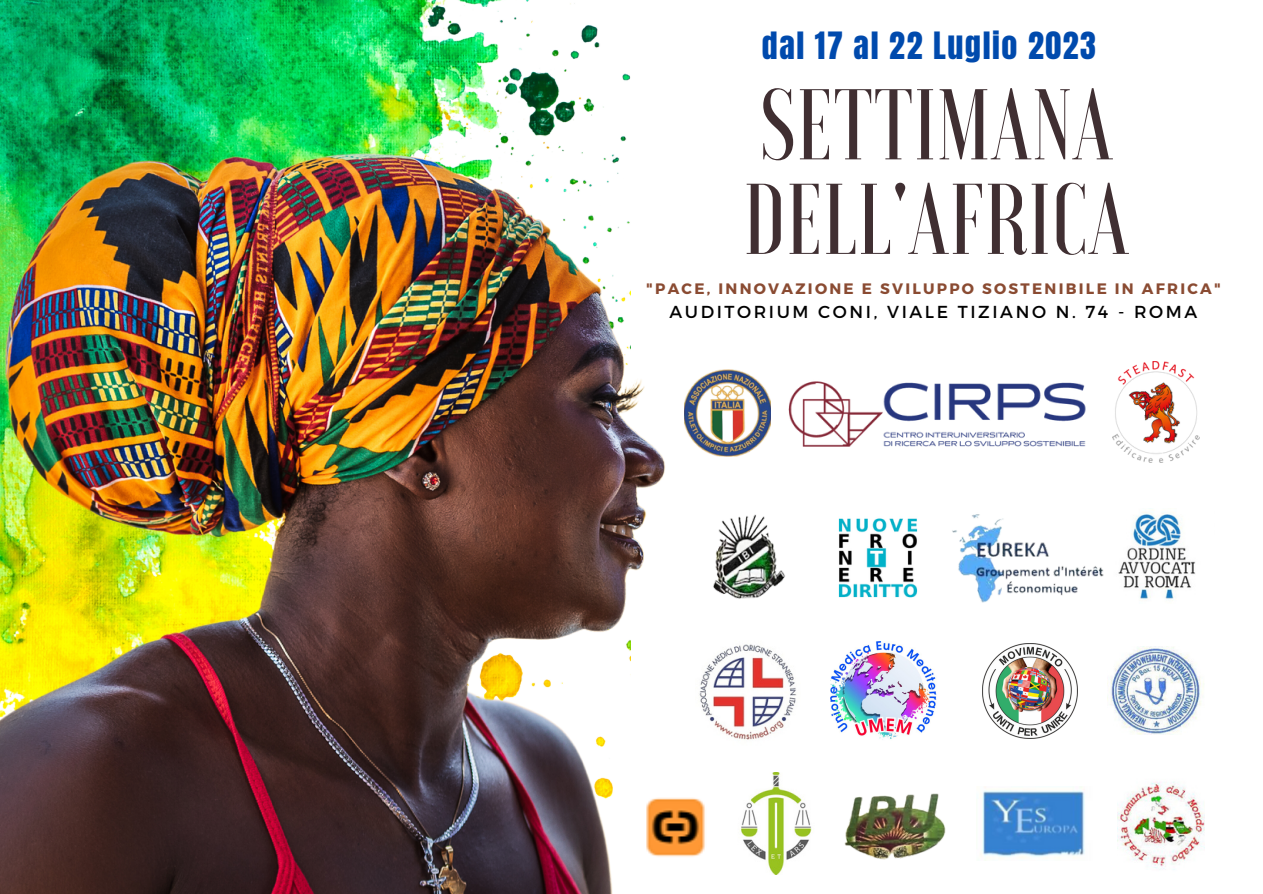
<style>
.page{position:relative;width:1263px;height:894px;background:#fff}
.page>*{position:absolute;margin:0;border:0;box-sizing:border-box;transform-origin:0 0}
.t1{font:500 100.2px "Voga";letter-spacing:.01em;color:#402f32}
.t2{font:31.95px "Anton";letter-spacing:.05em;color:#004aad}
.t3{font:17.4px "Montserrat";letter-spacing:.15em;color:#000}
.t4{font:700 15.15px "Montserrat";letter-spacing:.15em;color:#8a4b32}
</style>
<div class="page">
<img style="left:0;top:0;width:631px;height:128px">
<img style="left:0;top:128px;width:685px;height:765px">
<img style="left:713px;top:514px;width:72px;height:85px">
<img style="left:740px;top:772px;width:72px;height:102px">
<img style="left:788px;top:381px;width:298px;height:66px">
<img style="left:1118px;top:512px;width:78px;height:88px">
<img style="left:952px;top:514px;width:152px;height:89px">
<img style="left:1110px;top:646px;width:94px;height:88px">
<img style="left:844px;top:793px;width:102px;height:67px">
<img style="left:699px;top:644px;width:98px;height:96px">
<img style="left:980px;top:787px;width:105px;height:72px">
<img style="left:831px;top:641px;width:106px;height:99px">
<img style="left:1117px;top:781px;width:88px;height:89px">
<img style="left:838px;top:518px;width:80px;height:80px">
<img style="left:983px;top:643px;width:94px;height:95px">
<img style="left:1112px;top:361px;width:87px;height:101px">
<img style="left:685px;top:370px;width:85px;height:86px">
<img style="left:646px;top:790px;width:59px;height:77px">
<p class="t2" style="left:762px;top:22px;width:336px">dal 17 al 22 Luglio 2023</p>
<p class="t1" style="left:760px;top:75px;width:355px">SETTIMANA</p>
<p class="t1" style="left:744px;top:169px;width:387px">DELL'AFRICA</p>
<p class="t4" style="left:646px;top:279px;width:576px">"PACE, INNOVAZIONE E SVILUPPO SOSTENIBILE IN AFRICA"</p>
<p class="t3" style="left:669px;top:300px;width:529px">AUDITORIUM CONI, VIALE TIZIANO N. 74 - ROMA</p>
</div>
